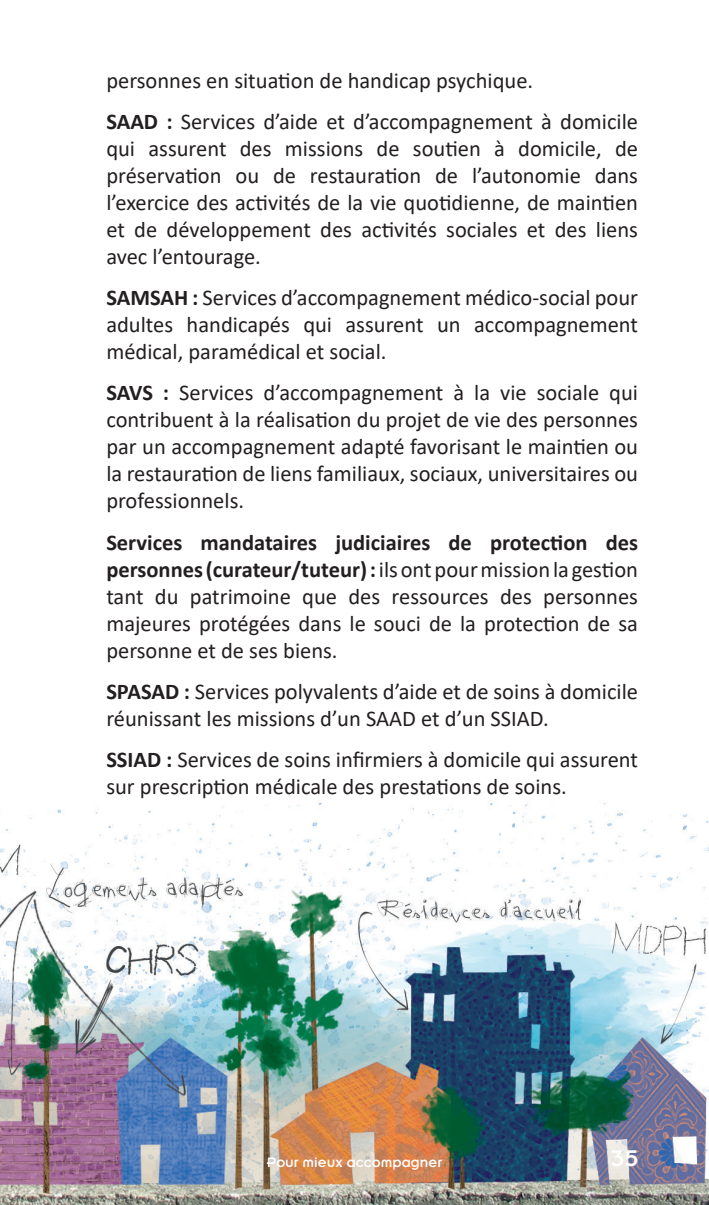
<style>
.page{position:relative;width:709px;height:1205px;background:#fff}
.page>*{position:absolute;margin:0;border:0;box-sizing:border-box;transform-origin:0 0}
.t1{font:25px "Insignia LT Std";color:#fff}
.t2{font:22.5px/27px "Calibri";color:#231f20;text-align:justify}
.t3{font:15px "Insignia LT Std";color:#fff}
.s1{font-weight:700}
</style>
<div class="page">
<img style="left:0;top:802px;width:709px;height:403px">
<p class="t2" style="left:106px;top:66px;width:428px">personnes en situation de handicap psychique.</p>
<p class="t2" style="left:106px;top:107px;width:533px"><span class="s1">SAAD :</span> Services d’aide et d’accompagnement à domicile qui assurent des missions de soutien à domicile, de préservation ou de restauration de l’autonomie dans l’exercice des activités de la vie quotidienne, de maintien et de développement des activités sociales et des liens avec l’entourage.</p>
<p class="t2" style="left:106px;top:284px;width:533px"><span class="s1">SAMSAH :</span> Services d’accompagnement médico-social pour adultes handicapés qui assurent un accompagnement médical, paramédical et social.</p>
<p class="t2" style="left:106px;top:379px;width:533px"><span class="s1">SAVS :</span> Services d’accompagnement à la vie sociale qui contribuent à la réalisation du projet de vie des personnes par un accompagnement adapté favorisant le maintien ou la restauration de liens familiaux, sociaux, universitaires ou professionnels.</p>
<p class="t2" style="left:106px;top:528px;width:533px"><span class="s1">Services mandataires judiciaires de protection des personnes (curateur/tuteur) :</span> ils ont pour mission la gestion tant du patrimoine que des ressources des personnes majeures protégées dans le souci de la protection de sa personne et de ses biens.</p>
<p class="t2" style="left:106px;top:677px;width:533px"><span class="s1">SPASAD :</span> Services polyvalents d’aide et de soins à domicile réunissant les missions d’un SAAD et d’un SSIAD.</p>
<p class="t2" style="left:106px;top:745px;width:533px"><span class="s1">SSIAD :</span> Services de soins infirmiers à domicile qui assurent sur prescription médicale des prestations de soins.</p>
<p class="t3" style="left:267px;top:1155px;width:177px">Pour mieux accompagner</p>
<p class="t1" style="left:611px;top:1145px;width:28px">35</p>
</div>
